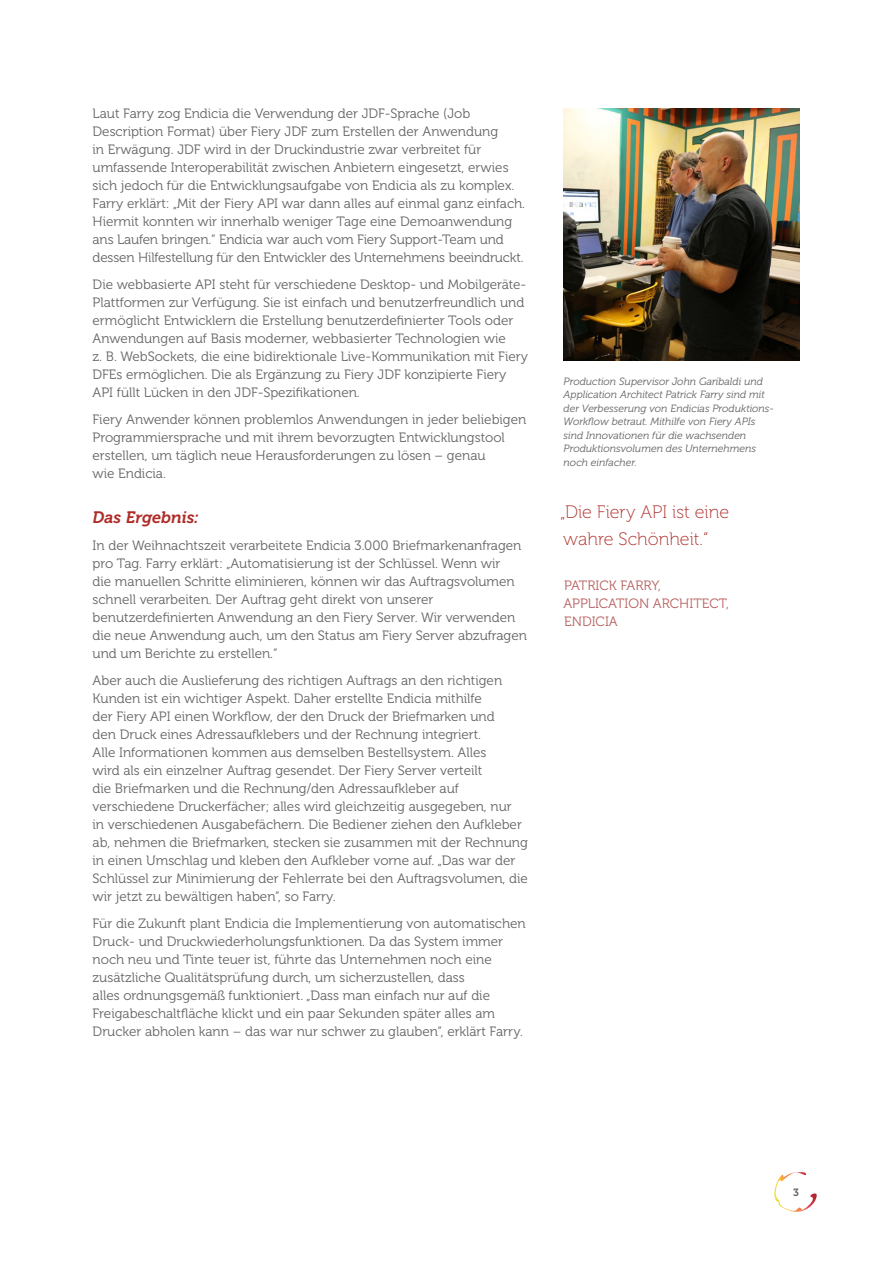
<style>
.page{position:relative;width:893px;height:1263px;background:#fff}
.page>*{position:absolute;margin:0;border:0;box-sizing:border-box;transform-origin:0 0}
.t1{font:18px/27px "Museo 100";color:#ae2c28}
.t2{font:italic 16.5px "Museo 700";color:#ae2c28}
.t3{font:13.5px/18px "Museo 300";color:#636366}
.t4{font:13.5px/18px "Museo 300";color:#b75e5e}
.t5{font:italic 10.5px/13.5px "Museo 300";color:#636366}
.t6{font:10.5px "Museo 700";color:#636366}
</style>
<div class="page">
<svg style="left:774px;top:1172px;width:43px;height:40px"></svg>
<img style="left:564px;top:108px;width:235px;height:252px">
<p class="t3" style="left:93px;top:105px;width:434px">Laut Farry zog Endicia die Verwendung der JDF-Sprache (Job Description Format) über Fiery JDF zum Erstellen der Anwendung<br>in Erwägung. JDF wird in der Druckindustrie zwar verbreitet für umfassende Interoperabilität zwischen Anbietern eingesetzt, erwies sich jedoch für die Entwicklungsaufgabe von Endicia als zu komplex.<br>Farry erklärt: „Mit der Fiery API war dann alles auf einmal ganz einfach.<br>Hiermit konnten wir innerhalb weniger Tage eine Demoanwendung ans Laufen bringen.“ Endicia war auch vom Fiery Support-Team und dessen Hilfestellung für den Entwickler des Unternehmens beeindruckt.</p>
<p class="t3" style="left:93px;top:276px;width:437px">Die webbasierte API steht für verschiedene Desktop- und Mobilgeräte-Plattformen zur Verfügung. Sie ist einfach und benutzerfreundlich und ermöglicht Entwicklern die Erstellung benutzerdefinierter Tools oder Anwendungen auf Basis moderner, webbasierter Technologien wie<br>z. B. WebSockets, die eine bidirektionale Live-Kommunikation mit Fiery DFEs ermöglichen. Die als Ergänzung zu Fiery JDF konzipierte Fiery API füllt Lücken in den JDF-Spezifikationen.</p>
<p class="t3" style="left:93px;top:411px;width:435px">Fiery Anwender können problemlos Anwendungen in jeder beliebigen Programmiersprache und mit ihrem bevorzugten Entwicklungstool erstellen, um täglich neue Herausforderungen zu lösen – genau<br>wie Endicia.</p>
<p class="t2" style="left:93px;top:508px;width:107px">Das Ergebnis:</p>
<p class="t3" style="left:93px;top:537px;width:436px">In der Weihnachtszeit verarbeitete Endicia 3.000 Briefmarkenanfragen pro Tag. Farry erklärt: „Automatisierung ist der Schlüssel. Wenn wir<br>die manuellen Schritte eliminieren, können wir das Auftragsvolumen schnell verarbeiten. Der Auftrag geht direkt von unserer benutzerdefinierten Anwendung an den Fiery Server. Wir verwenden die neue Anwendung auch, um den Status am Fiery Server abzufragen und um Berichte zu erstellen.“</p>
<p class="t3" style="left:93px;top:672px;width:437px">Aber auch die Auslieferung des richtigen Auftrags an den richtigen Kunden ist ein wichtiger Aspekt. Daher erstellte Endicia mithilfe<br>der Fiery API einen Workflow, der den Druck der Briefmarken und<br>den Druck eines Adressaufklebers und der Rechnung integriert.<br>Alle Informationen kommen aus demselben Bestellsystem. Alles<br>wird als ein einzelner Auftrag gesendet. Der Fiery Server verteilt<br>die Briefmarken und die Rechnung/den Adressaufkleber auf verschiedene Druckerfächer; alles wird gleichzeitig ausgegeben, nur<br>in verschiedenen Ausgabefächern. Die Bediener ziehen den Aufkleber ab, nehmen die Briefmarken, stecken sie zusammen mit der Rechnung in einen Umschlag und kleben den Aufkleber vorne auf. „Das war der Schlüssel zur Minimierung der Fehlerrate bei den Auftragsvolumen, die wir jetzt zu bewältigen haben“, so Farry.</p>
<p class="t3" style="left:93px;top:915px;width:435px">Für die Zukunft plant Endicia die Implementierung von automatischen Druck- und Druckwiederholungsfunktionen. Da das System immer noch neu und Tinte teuer ist, führte das Unternehmen noch eine zusätzliche Qualitätsprüfung durch, um sicherzustellen, dass<br>alles ordnungsgemäß funktioniert. „Dass man einfach nur auf die Freigabeschaltfläche klickt und ein paar Sekunden später alles am Drucker abholen kann – das war nur schwer zu glauben“, erklärt Farry.</p>
<p class="t5" style="left:564px;top:374px;width:212px">Production Supervisor John Garibaldi und Application Architect Patrick Farry sind mit der Verbesserung von Endicias Produktions-Workflow betraut. Mithilfe von Fiery APIs sind Innovationen für die wachsenden Produktionsvolumen des Unternehmens noch einfacher.</p>
<h1 class="t1" style="left:560px;top:498px;width:171px">„Die Fiery API ist eine wahre Schönheit.“</h1>
<p class="t4" style="left:563px;top:576px;width:167px">PATRICK FARRY,<br>APPLICATION ARCHITECT,<br>ENDICIA</p>
<p class="t6" style="left:793px;top:1186px;width:7px">3</p>
</div>
